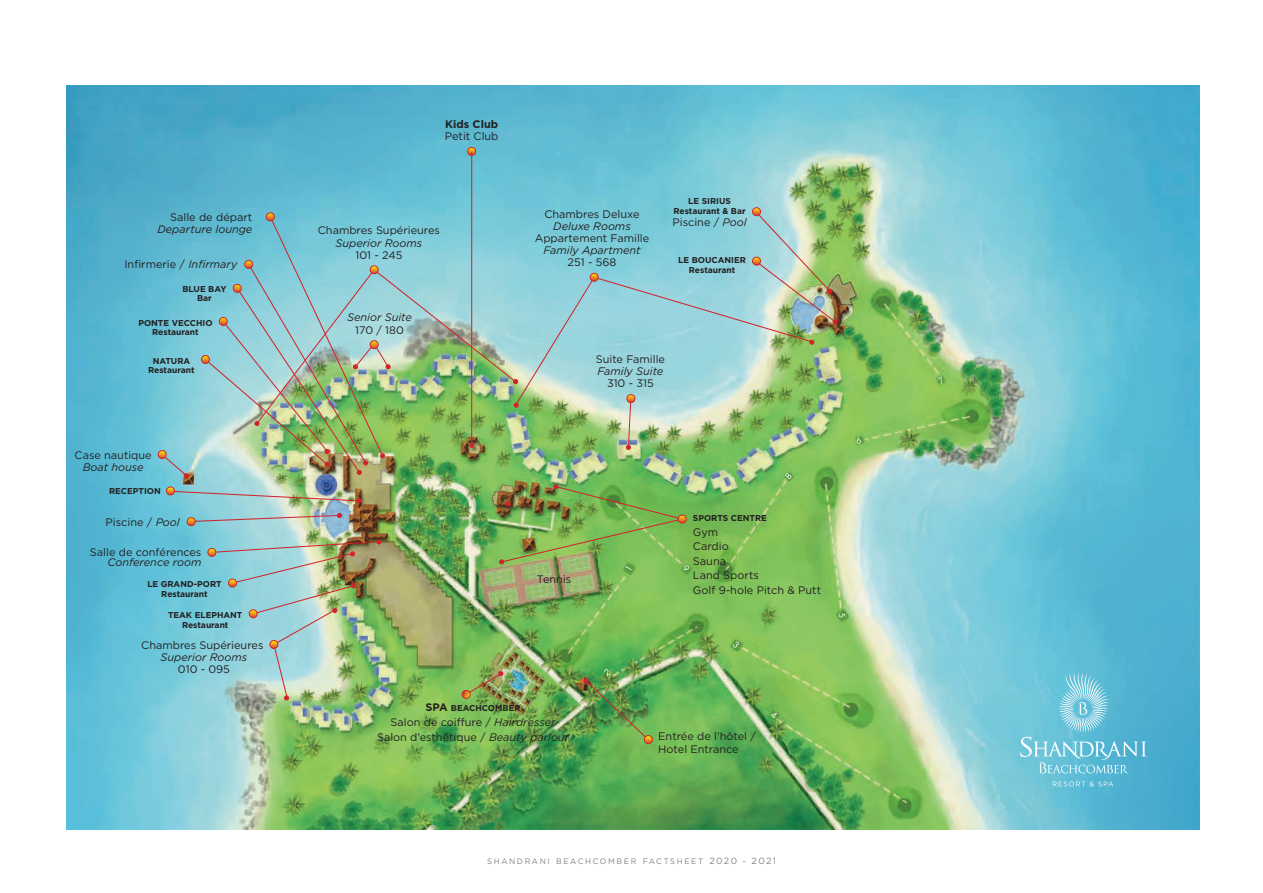
<style>
.page{position:relative;width:1263px;height:893px;background:#fff}
.page>*{position:absolute;margin:0;border:0;box-sizing:border-box;transform-origin:0 0}
.t1{font:10.95px/12.1px "Gotham";color:#231f20;text-align:center}
.t2{font:italic 10.95px/12.1px "Gotham";color:#231f20;text-align:center}
.t3{font:700 8.55px/9.8px "Gotham";color:#231f20;text-align:center}
.t4{font:7.8px "Gotham";letter-spacing:.2em;color:#808285}
.s1{font-style:normal}
.s2{font-style:italic}
.s3{font-weight:700}
.s4{font-size:10.95px}
.s5{font-size:9px}
</style>
<div class="page">
<img style="left:67px;top:85px;width:1132px;height:744px">
<svg style="left:857px;top:437px;width:4px;height:7px"></svg>
<svg style="left:937px;top:376px;width:4px;height:8px"></svg>
<div style="left:752px;top:207px;width:9px;height:9px;border:1px solid #d1232a;border-radius:50%"></div>
<img style="left:158px;top:208px;width:687px;height:536px">
<svg style="left:467px;top:147px;width:9px;height:9px"></svg>
<hr style="left:471px;top:152px;width:1px;height:293px;background:#d1232a">
<svg style="left:1053px;top:781px;width:60px;height:5px"></svg>
<svg style="left:1020px;top:673px;width:126px;height:100px;background:#6ec2d9"></svg>
<p class="t2" style="left:157px;top:212px;width:96px;text-align:right"><span class="s1">Salle de départ<br></span>Departure lounge</p>
<p class="t1" style="left:124px;top:260px;width:115px">Infirmerie / <span class="s2">Infirmary</span></p>
<p class="t3" style="left:182px;top:284px;width:46px">BLUE BAY<br>Bar</p>
<p class="t3" style="left:138px;top:318px;width:76px">PONTE VECCHIO<br>Restaurant</p>
<p class="t3" style="left:148px;top:356px;width:48px">NATURA<br>Restaurant</p>
<p class="t1" style="left:75px;top:450px;width:79px">Case nautique<br><span class="s2">Boat house</span></p>
<p class="t3" style="left:109px;top:486px;width:53px">RECEPTION</p>
<p class="t1" style="left:106px;top:517px;width:76px">Piscine / <span class="s2">Pool</span></p>
<p class="t1" style="left:90px;top:549px;width:113px;line-height:9.8px;text-align:right">Salle de conférences<br><span class="s2">Conference room</span></p>
<p class="t3" style="left:147px;top:579px;width:76px">LE GRAND-PORT<br>Restaurant</p>
<p class="t3" style="left:168px;top:610px;width:76px">TEAK ELEPHANT<br>Restaurant</p>
<p class="t1" style="left:141px;top:640px;width:124px">Chambres Supérieures<br><span class="s2">Superior Rooms<br></span>010 - 095</p>
<p class="t1" style="left:445px;top:119px;width:55px;text-align:left"><span class="s3">Kids Club<br></span>Petit Club</p>
<p class="t1" style="left:318px;top:226px;width:124px">Chambres Supérieures<br><span class="s2">Superior Rooms<br></span>101 - 245</p>
<p class="t2" style="left:347px;top:313px;width:66px">Senior Suite<br><span class="s1">170 / 180</span></p>
<p class="t1" style="left:535px;top:209px;width:116px">Chambres Deluxe<br><span class="s2">Deluxe Rooms<br></span>Appartement Famille<br><span class="s2">Family Apartment<br></span>251 - 568</p>
<p class="t3" style="left:673px;top:196px;width:74px">LE SIRIUS<br>Restaurant &amp; Bar</p>
<p class="t1" style="left:672px;top:217px;width:76px">Piscine / <span class="s2">Pool</span></p>
<p class="t3" style="left:678px;top:256px;width:69px">LE BOUCANIER<br>Restaurant</p>
<p class="t1" style="left:596px;top:354px;width:71px">Suite Famille<br><span class="s2">Family Suite<br></span>310 - 315</p>
<p class="t1" style="left:537px;top:575px;width:36px">Tennis</p>
<p class="t3" style="left:693px;top:513px;width:75px">SPORTS CENTRE</p>
<p class="t1" style="left:693px;top:525px;width:130px;line-height:14.5px;text-align:left">Gym<br>Cardio<br>Sauna<br>Land Sports<br>Golf 9-hole Pitch &amp; Putt</p>
<p class="t3" style="left:425px;top:704px;width:97px"><span class="s4">SPA</span> BEACHCOMBER</p>
<p class="t1" style="left:377px;top:716px;width:194px;line-height:14.5px">Salon de coiffure / <span class="s2">Hairdresser<br></span>Salon d’esthétique / <span class="s2">Beauty parlour</span></p>
<p class="t1" style="left:658px;top:732px;width:99px;text-align:left">Entrée de l’hôtel /<br>Hotel Entrance</p>
<p class="t4" style="left:487px;top:858px;width:290px">SHANDRANI BEACHCOMBER FACTSHEET <span class="s5">2020 - 2021</span></p>
</div>
